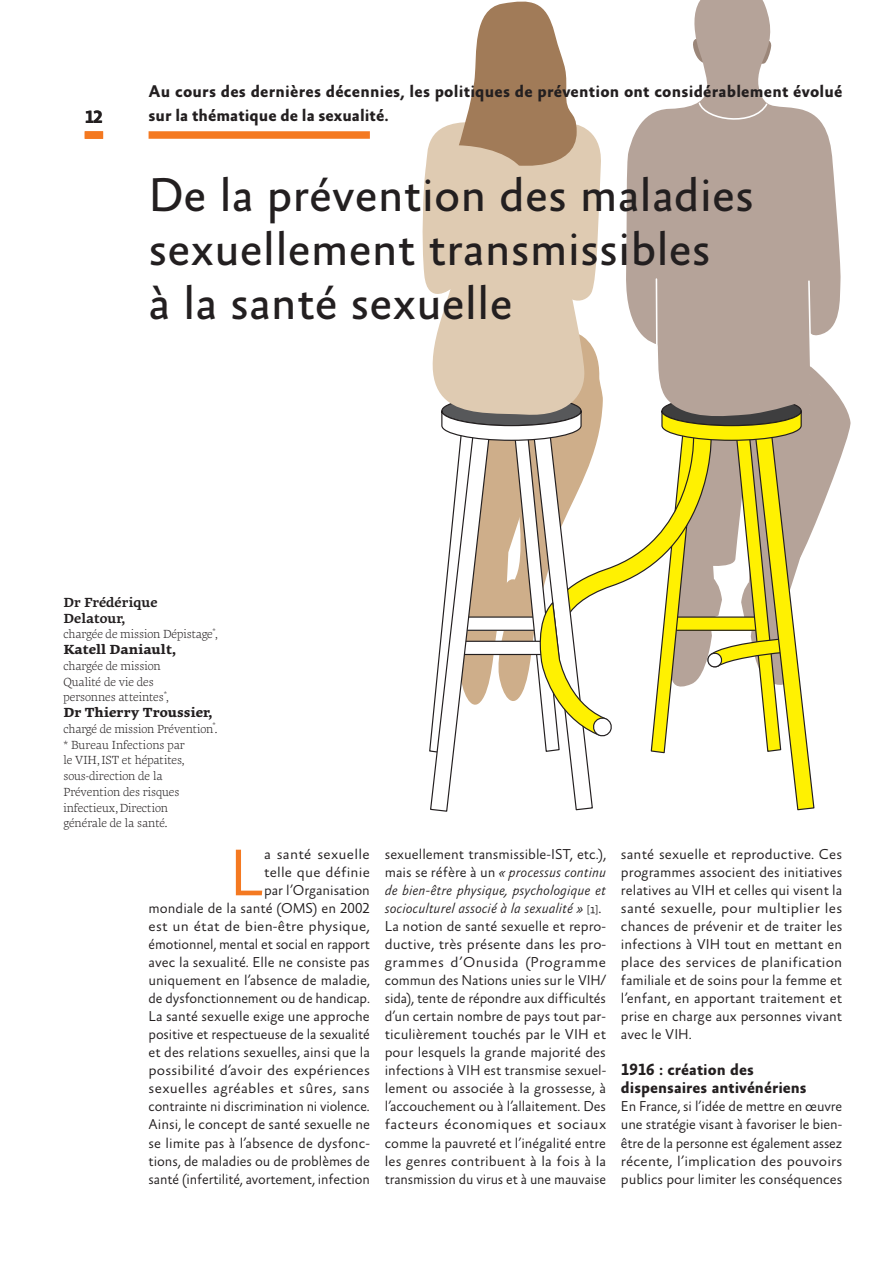
<style>
.page{position:relative;width:893px;height:1263px;background:#fff}
.page>*{position:absolute;margin:0;border:0;box-sizing:border-box;transform-origin:0 0}
.t1{font:300 66.9px "Absara Sans OT";color:#f47921}
.t2{font:48px/54px "Absara Sans OT";color:#231f20}
.t3{font:700 18px "Absara Sans OT";color:#231f20}
.t4{font:700 17.25px/24px "Absara Sans OT";letter-spacing:.01em;color:#231f20}
.t5{font:700 16.5px/18px "Absara Sans OT";color:#231f20}
.t6{font:300 14.55px/18px "Absara Sans OT";color:#231f20;text-align:justify}
.t7{font:300 14.55px/18px "Absara Sans OT";color:#231f20;text-align:right;scale:1.05 1}
.t8{font:800 13.5px "Geneo Pro";color:#231f20}
.t9{font:700 13.5px/15.8px "Geneo Pro";color:#231f20}
.t10{font:300 12px/15.8px "Geneo Pro";letter-spacing:-.01em;color:#231f20}
.s1{font-style:italic}
.s2{font-size:9.75px}
</style>
<div class="page">
<svg style="left:422px;top:0;width:429px;height:812px"></svg>
<div style="left:148px;top:131px;width:222px;height:8px;background:#f47921"></div>
<div style="left:85px;top:131px;width:18px;height:8px;background:#f47921"></div>
<p class="t3" style="left:85px;top:107px;width:19px">12</p>
<p class="t4" style="left:148px;top:80px;width:695px">au cours des dernières décennies, les politiques de prévention ont considérablement évolué sur la thématique de la sexualité.</p>
<h2 class="t2" style="left:148px;top:170px;width:606px">De la prévention des maladies sexuellement transmissibles<br>à la santé sexuelle</h2>
<p class="t9" style="left:63px;top:593px;width:96px">Dr Frédérique<br>Delatour,</p>
<p class="t10" style="left:63px;top:625px;width:156px">chargée de mission Dépistage<sup>*</sup>,</p>
<p class="t8" style="left:63px;top:638px;width:114px">Katell Daniault,</p>
<p class="t10" style="left:63px;top:656px;width:107px">chargée de mission<br>Qualité de vie des personnes atteintes<sup>*</sup>,</p>
<p class="t8" style="left:63px;top:701px;width:150px">Dr Thierry Troussier,</p>
<p class="t10" style="left:63px;top:719px;width:156px">chargé de mission Prévention<sup>*</sup>. * Bureau Infections par<br>le VIH, IST et hépatites, sous-direction de la<br>Prévention des risques infectieux, Direction<br>générale de la santé.</p>
<p class="t7" style="left:148px;top:846px;width:212px">a santé sexuelle<br>telle que définie<br>par l’Organisation<br>mondiale de la santé (OMS) en 2002 est un état de bien-être physique, émotionnel, mental et social en rapport avec la sexualité. Elle ne consiste pas uniquement en l’absence de maladie, de dysfonctionnement ou de handicap.<br>La santé sexuelle exige une approche positive et respectueuse de la sexualité et des relations sexuelles, ainsi que la possibilité d’avoir des expériences sexuelles agréables et sûres, sans contrainte ni discrimination ni violence.<br>Ainsi, le concept de santé sexuelle ne se limite pas à l’absence de dysfonc&shy;tions, de maladies ou de problèmes de santé (infertilité, avortement, infection</p>
<p class="t6" style="left:384px;top:846px;width:223px;text-align:left">sexuellement transmissible-IST, etc.), mais se réfère à un <span class="s1">« processus continu de bien-être physique, psychologique et socioculturel associé à la sexualité »</span> <span class="s2">[</span>1<span class="s2">]</span>.<br>La notion de santé sexuelle et repro&shy;ductive, très présente dans les pro&shy;grammes d’Onusida (Programme commun des Nations unies sur le VIH/ sida), tente de répondre aux difficultés d’un certain nombre de pays tout par&shy;ticulièrement touchés par le VIH et pour lesquels la grande majorité des infections à VIH est transmise sexuel&shy;lement ou associée à la grossesse, à l’accouchement ou à l’allaitement. Des facteurs économiques et sociaux comme la pauvreté et l’inégalité entre les genres contribuent à la fois à la transmission du virus et à une mauvaise</p>
<p class="t6" style="left:620px;top:846px;width:223px">santé sexuelle et reproductive. Ces programmes associent des initiatives relatives au VIH et celles qui visent la santé sexuelle, pour multiplier les chances de prévenir et de traiter les infections à VIH tout en mettant en place des services de planification familiale et de soins pour la femme et l’enfant, en apportant traitement et prise en charge aux personnes vivant avec le VIH.</p>
<h1 class="t1" style="left:229px;top:836px;width:36px">L</h1>
<p class="t5" style="left:620px;top:1061px;width:187px">1916 : création des dispensaires antivénériens</p>
<p class="t6" style="left:620px;top:1098px;width:223px">En France, si l’idée de mettre en œuvre une stratégie visant à favoriser le bien&shy;être de la personne est également assez récente, l’implication des pouvoirs publics pour limiter les conséquences</p>
</div>
